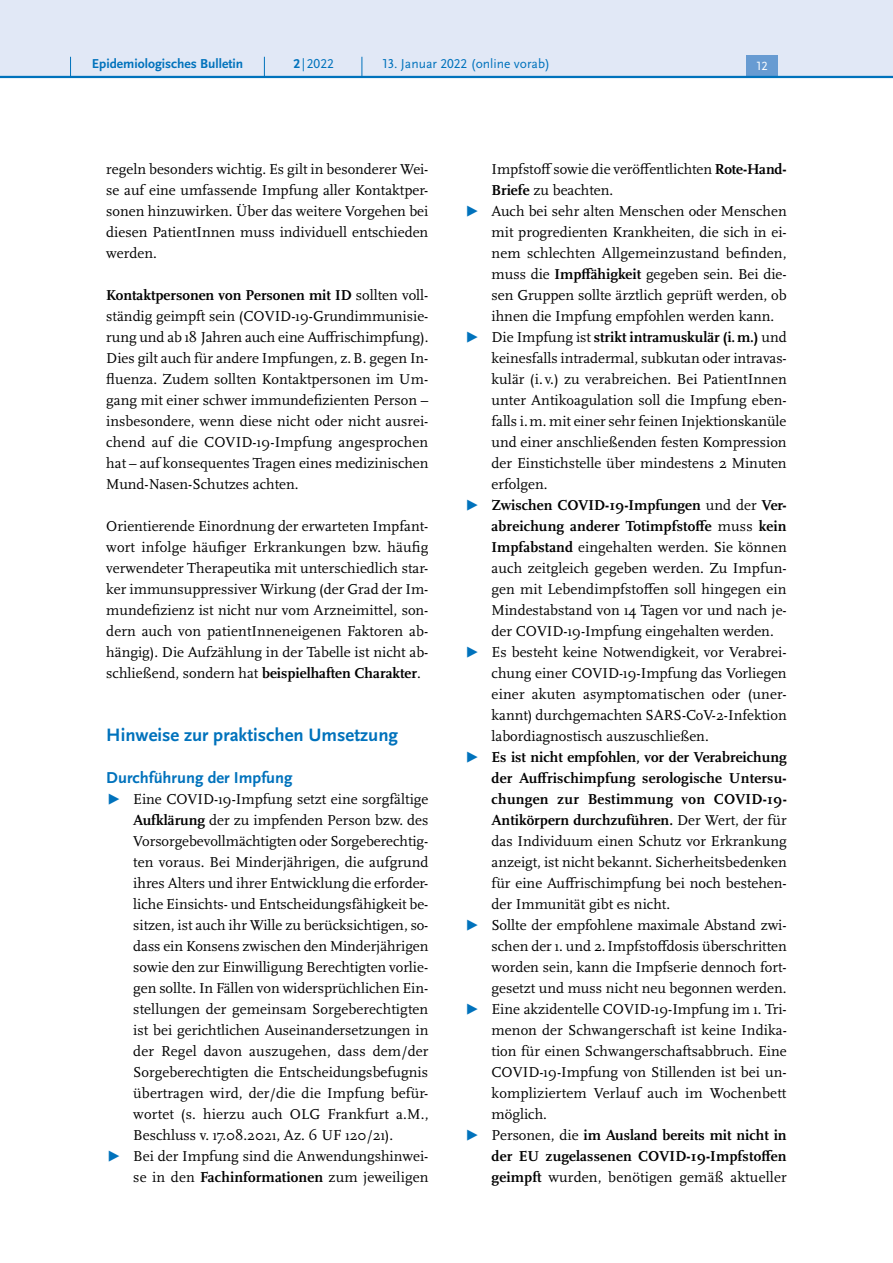
<style>
.page{position:relative;width:893px;height:1263px;background:#fff}
.page>*{position:absolute;margin:0;border:0;box-sizing:border-box;transform-origin:0 0}
.H3_-_Neu{font:700 18.75px "Scala Sans Pro";color:#0072bc}
.H4_-_Neu{font:700 16.5px "Scala Sans Pro";color:#0072bc}
.P_-_Fließtext{font:15px/21px "Scala Pro";color:#000;text-align:justify}
.t1{font:700 15px/21px "Scala Pro";letter-spacing:.01em;color:#000;text-align:justify}
.t2{font:13.5px "Scala Sans Pro";color:#0072bc}
.t3{font:700 13.5px "Scala Sans Pro";color:#0072bc}
.t4{font:12.45px "Scala Sans Pro";color:#fff}
.s1{font-weight:700}
.s2{font-family:"Scala Sans Pro";color:#0072bc}
.s3{font-family:"Scala Sans Pro";font-weight:400;color:#0072bc}
.s4{font-weight:400}
</style>
<div class="page">
<div style="left:0;top:0;width:893px;height:77px;background:#e1e8f6"></div>
<div style="left:746px;top:55px;width:32px;height:21px;background:#679bd2"></div>
<hr style="left:0;top:76px;width:893px;height:2px;background:#0072bc">
<svg style="left:70px;top:57px;width:1px;height:19px"></svg>
<svg style="left:264px;top:57px;width:1px;height:19px"></svg>
<svg style="left:362px;top:57px;width:1px;height:19px"></svg>
<p class="t3" style="left:92px;top:55px;width:153px">Epidemiologisches Bulletin</p>
<p class="t2" style="left:293px;top:55px;width:42px"><span class="s1">2</span>|2022</p>
<p class="t2" style="left:383px;top:55px;width:169px">13. Januar 2022 (online vorab)</p>
<p class="t4" style="left:757px;top:59px;width:13px">12</p>
<p class="P_-_Fließtext" style="left:106px;top:158px;width:324px">regeln besonders wichtig. Es gilt in besonderer Wei&shy;se auf eine umfassende Impfung aller Kontaktper&shy;sonen hinzuwirken. Über das weitere Vorgehen bei diesen PatientInnen muss individuell entschieden werden.</p>
<p class="P_-_Fließtext" style="left:106px;top:284px;width:324px"><span class="s1">Kontaktpersonen von Personen mit ID</span> sollten voll&shy;ständig geimpft sein (COVID-19-Grundimmunisie&shy;rung und ab 18 Jahren auch eine Auffrischimpfung).<br>Dies gilt auch für andere Impfungen, z.B. gegen In&shy;fluenza. Zudem sollten Kontaktpersonen im Um&shy;gang mit einer schwer immundefizienten Person – insbesondere, wenn diese nicht oder nicht ausrei&shy;chend auf die COVID-19-Impfung angesprochen hat – auf konsequentes Tragen eines medizinischen Mund-Nasen-Schutzes achten.</p>
<p class="P_-_Fließtext" style="left:106px;top:515px;width:324px">Orientierende Einordnung der erwarteten Impfant&shy;wort infolge häufiger Erkrankungen bzw. häufig verwendeter Therapeutika mit unterschiedlich star&shy;ker immunsuppressiver Wirkung (der Grad der Im&shy;mundefizienz ist nicht nur vom Arzneimittel, son&shy;dern auch von patientInneneigenen Faktoren ab&shy;hängig). Die Aufzählung in der Tabelle ist nicht ab&shy;schließend, sondern hat <span class="s1">beispielhaften Charakter</span>.</p>
<h1 class="H3_-_Neu" style="left:106px;top:723px;width:293px">Hinweise zur praktischen Umsetzung</h1>
<h3 class="H4_-_Neu" style="left:106px;top:767px;width:188px">Durchführung der Impfung</h3>
<p class="P_-_Fließtext" style="left:133px;top:788px;width:297px;text-indent:-27px"><span class="s2">▶</span> Eine COVID-19-Impfung setzt eine sorgfältige <span class="s1">Aufklärung</span> der zu impfenden Person bzw. des Vorsorgebevollmächtigten oder Sorgeberechtig&shy;ten voraus. Bei Minderjährigen, die aufgrund ihres Alters und ihrer Entwicklung die erforder&shy;liche Einsichts- und Entscheidungsfähigkeit be&shy;sitzen, ist auch ihr Wille zu berücksichtigen, so&shy;dass ein Konsens zwischen den Minderjährigen sowie den zur Einwilligung Berechtigten vorlie&shy;gen sollte. In Fällen von widersprüchlichen Ein&shy;stellungen der gemeinsam Sorgeberechtigten ist bei gerichtlichen Auseinandersetzungen in der Regel davon auszugehen, dass dem/der Sorgeberechtigten die Entscheidungsbefugnis übertragen wird, der/die die Impfung befür&shy;wortet (s. hierzu auch OLG Frankfurt a.M., Beschluss v. 17.08.2021, Az. 6 UF 120/21).</p>
<p class="P_-_Fließtext" style="left:106px;top:1145px;width:324px;text-align:right"><span class="s2">▶</span> Bei der Impfung sind die Anwendungshinwei&shy;se in den <span class="s1">Fachinformationen</span> zum jeweiligen</p>
<p class="P_-_Fließtext" style="left:492px;top:158px;width:297px">Impfstoff sowie die veröffentlichten <span class="s1">Rote-Hand-<br>Briefe</span> zu beachten.</p>
<p class="P_-_Fließtext" style="left:492px;top:200px;width:297px;text-indent:-27px"><span class="s2">▶</span> Auch bei sehr alten Menschen oder Menschen mit progredienten Krankheiten, die sich in ei&shy;nem schlechten Allgemeinzustand befinden, muss die <span class="s1">Impffähigkeit</span> gegeben sein. Bei die&shy;sen Gruppen sollte ärztlich geprüft werden, ob ihnen die Impfung empfohlen werden kann.</p>
<p class="P_-_Fließtext" style="left:492px;top:326px;width:297px;text-indent:-27px"><span class="s2">▶</span> Die Impfung ist <span class="s1">strikt intramuskulär (i.m.)</span> und keinesfalls intradermal, subkutan oder intravas&shy;kulär (i. v.) zu verabreichen. Bei PatientInnen unter Antikoagulation soll die Impfung eben&shy;falls i.m. mit einer sehr feinen Injektionskanüle und einer anschließenden festen Kompression der Einstichstelle über mindestens 2 Minuten erfolgen.</p>
<p class="P_-_Fließtext" style="left:492px;top:494px;width:297px;text-indent:-27px"><span class="s2">▶</span> <span class="s1">Zwischen COVID-19-Impfungen</span> und der <span class="s1">Ver&shy;abreichung anderer Totimpfstoffe</span> muss <span class="s1">kein Impfabstand</span> eingehalten werden. Sie können auch zeitgleich gegeben werden. Zu Impfun&shy;gen mit Lebendimpfstoffen soll hingegen ein Mindestabstand von 14 Tagen vor und nach je&shy;der COVID-19-Impfung eingehalten werden.</p>
<p class="P_-_Fließtext" style="left:492px;top:641px;width:297px;text-indent:-27px"><span class="s2">▶</span> Es besteht keine Notwendigkeit, vor Verabrei&shy;chung einer COVID-19-Impfung das Vorliegen einer akuten asymptomatischen oder (uner&shy;kannt) durchgemachten SARS-CoV-2-Infektion labordiagnostisch auszuschließen.</p>
<p class="P_-_Fließtext" style="left:492px;top:746px;width:297px;text-indent:-27px"><span class="s2">▶</span> <span class="s1">Es ist nicht empfohlen, vor der Verabreichung der Auffrischimpfung serologische Untersu&shy;chungen zur Bestimmung von COVID-19- Antikörpern durchzuführen.</span> Der Wert, der für das Individuum einen Schutz vor Erkrankung anzeigt, ist nicht bekannt. Sicherheitsbedenken für eine Auffrischimpfung bei noch bestehen&shy;der Immunität gibt es nicht.</p>
<p class="P_-_Fließtext" style="left:492px;top:914px;width:297px;text-indent:-27px"><span class="s2">▶</span> Sollte der empfohlene maximale Abstand zwi&shy;schen der 1. und 2.Impfstoffdosis überschritten worden sein, kann die Impfserie dennoch fort&shy;gesetzt und muss nicht neu begonnen werden.</p>
<p class="P_-_Fließtext" style="left:492px;top:998px;width:297px;text-indent:-27px"><span class="s2">▶</span> Eine akzidentelle COVID-19-Impfung im 1. Tri&shy;menon der Schwangerschaft ist keine Indika&shy;tion für einen Schwangerschaftsabbruch. Eine COVID-19-Impfung von Stillenden ist bei un&shy;kompliziertem Verlauf auch im Wochenbett möglich.</p>
<p class="t1" style="left:492px;top:1124px;width:297px;text-indent:-27px"><span class="s3">▶</span> <span class="s4">Personen, die</span> im Ausland bereits mit nicht in der EU zugelassenen COVID-19-Impfstoffen geimpft <span class="s4">wurden, benötigen gemäß aktueller</span></p>
</div>
